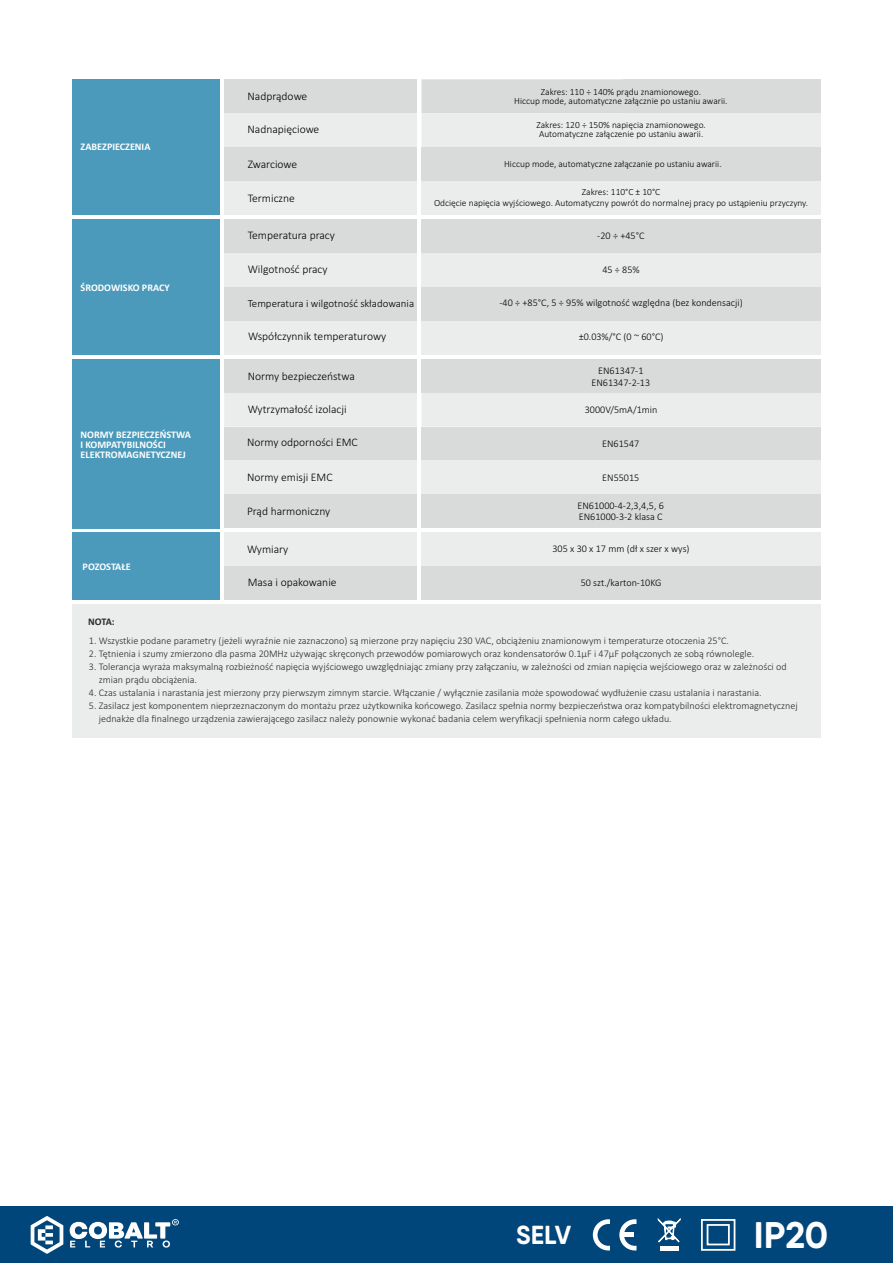
<style>
.page{position:relative;width:893px;height:1263px;background:#fff}
.page>*{position:absolute;margin:0;border:0;box-sizing:border-box;transform-origin:0 0}
.t1{font:700 37.05px "Qanelas Soft";color:#fefefe}
.t2{font:700 26.1px "Qanelas Soft";color:#fefefe}
.t3{font:300 11.55px "Calibri";color:#000}
.t4{font:300 10.95px "Calibri";color:#000}
.t5{font:300 10.2px/12.9px "Calibri";color:#2b2a29}
.t6{font:300 10.2px/12.5px "Calibri";color:#000;text-align:center}
.t7{font:700 10.2px/10.2px "Calibri";color:#fefefe}
.t8{font:700 10.2px "Calibri";color:#2b2a29}
.t9{font:300 9.45px/9.4px "Calibri";color:#000;text-align:center}
</style>
<div class="page">
<div style="left:224px;top:79px;width:193px;height:34px;background:#d9dada"></div>
<div style="left:224px;top:113px;width:193px;height:34px;background:#ebecec"></div>
<div style="left:73px;top:79px;width:147px;height:136px;background:#4b9abb"></div>
<div style="left:224px;top:147px;width:193px;height:34px;background:#d9dada"></div>
<div style="left:224px;top:181px;width:193px;height:34px;background:#ebecec"></div>
<div style="left:0;top:1207px;width:893px;height:56px;background:#00467a"></div>
<div style="left:660px;top:1246px;width:18px;height:5px;background:#fefefe"></div>
<svg style="left:658px;top:1218px;width:22px;height:29px"></svg>
<svg style="left:593px;top:1219px;width:17px;height:31px"></svg>
<svg style="left:619px;top:1219px;width:17px;height:31px"></svg>
<div style="left:621px;top:1232px;width:12px;height:5px;background:#fefefe"></div>
<div style="left:701px;top:1219px;width:34px;height:32px;border:2px solid #fefefe"></div>
<div style="left:707px;top:1224px;width:23px;height:21px;border:2px solid #fefefe"></div>
<svg style="left:31px;top:1216px;width:148px;height:38px"></svg>
<div style="left:422px;top:219px;width:399px;height:34px;background:#d9dada"></div>
<div style="left:224px;top:219px;width:193px;height:34px;background:#d9dada"></div>
<div style="left:422px;top:253px;width:399px;height:34px;background:#ebecec"></div>
<div style="left:224px;top:253px;width:193px;height:34px;background:#ebecec"></div>
<div style="left:422px;top:287px;width:399px;height:34px;background:#d9dada"></div>
<div style="left:224px;top:287px;width:193px;height:34px;background:#d9dada"></div>
<div style="left:422px;top:321px;width:399px;height:33px;background:#ebecec"></div>
<div style="left:224px;top:321px;width:193px;height:33px;background:#ebecec"></div>
<div style="left:73px;top:219px;width:147px;height:135px;background:#4b9abb"></div>
<div style="left:422px;top:359px;width:399px;height:34px;background:#d9dada"></div>
<div style="left:224px;top:359px;width:193px;height:34px;background:#d9dada"></div>
<div style="left:224px;top:393px;width:597px;height:34px;background:#ebecec"></div>
<div style="left:73px;top:359px;width:147px;height:169px;background:#4b9abb"></div>
<div style="left:422px;top:427px;width:399px;height:33px;background:#d9dada"></div>
<div style="left:224px;top:427px;width:193px;height:33px;background:#d9dada"></div>
<div style="left:422px;top:460px;width:399px;height:34px;background:#ebecec"></div>
<div style="left:224px;top:460px;width:193px;height:34px;background:#ebecec"></div>
<div style="left:422px;top:494px;width:399px;height:34px;background:#d9dada"></div>
<div style="left:224px;top:494px;width:193px;height:34px;background:#d9dada"></div>
<div style="left:73px;top:533px;width:147px;height:67px;background:#4b9abb"></div>
<div style="left:422px;top:533px;width:399px;height:33px;background:#ebecec"></div>
<div style="left:224px;top:533px;width:193px;height:33px;background:#ebecec"></div>
<div style="left:422px;top:566px;width:399px;height:34px;background:#d9dada"></div>
<div style="left:224px;top:566px;width:193px;height:34px;background:#d9dada"></div>
<div style="left:73px;top:605px;width:748px;height:133px;background:#ebecec"></div>
<div style="left:623px;top:79px;width:198px;height:34px;background:#d9dada"></div>
<div style="left:623px;top:113px;width:198px;height:34px;background:#ebecec"></div>
<svg style="left:422px;top:79px;width:201px;height:68px;background:#e2e3e3"></svg>
<div style="left:422px;top:147px;width:399px;height:34px;background:#d9dada"></div>
<div style="left:422px;top:181px;width:399px;height:34px;background:#ebecec"></div>
<p class="t7" style="left:81px;top:142px;width:71px">ZABEZPIECZENIA</p>
<p class="t7" style="left:81px;top:283px;width:91px">ŚRODOWISKO PRACY</p>
<p class="t7" style="left:80px;top:430px;width:112px">NORMY BEZPIECZEŃSTWA<br>I KOMPATYBILNOŚCI<br>ELEKTROMAGNETYCZNEJ</p>
<p class="t7" style="left:83px;top:562px;width:50px">POZOSTAŁE</p>
<p class="t8" style="left:88px;top:617px;width:28px">NOTA:</p>
<p class="t3" style="left:247px;top:91px;width:61px">Nadprądowe</p>
<p class="t3" style="left:247px;top:124px;width:73px">Nadnapięciowe</p>
<p class="t3" style="left:248px;top:159px;width:51px">Zwarciowe</p>
<p class="t3" style="left:248px;top:193px;width:49px">Termiczne</p>
<p class="t3" style="left:248px;top:230px;width:89px">Temperatura pracy</p>
<p class="t3" style="left:248px;top:264px;width:81px">Wilgotność pracy</p>
<p class="t4" style="left:248px;top:299px;width:168px">Temperatura i wilgotność składowania</p>
<p class="t3" style="left:248px;top:332px;width:140px">Współczynnik temperaturowy</p>
<p class="t9" style="left:514px;top:88px;width:215px">Zakres: 110 ÷ 140% prądu znamionowego.<br>Hiccup mode, automatyczne załącznie po ustaniu awarii.</p>
<p class="t9" style="left:536px;top:121px;width:171px;text-align:left">Zakres: 120 ÷ 150% napięcia znamionowego.<br>Automatyczne załączenie po ustaniu awarii.</p>
<p class="t9" style="left:504px;top:160px;width:219px">Hiccup mode, automatyczne załączanie po ustaniu awarii.</p>
<p class="t9" style="left:434px;top:186px;width:376px;line-height:11.6px">Zakres: 110°C ± 10°C<br>Odcięcie napięcia wyjściowego. Automatyczny powrót do normalnej pracy po ustąpieniu przyczyny.</p>
<p class="t6" style="left:597px;top:231px;width:49px">-20 ÷ +45°C</p>
<p class="t6" style="left:602px;top:264px;width:39px">45 ÷ 85%</p>
<p class="t6" style="left:499px;top:298px;width:245px">-40 ÷ +85°C, 5 ÷ 95% wilgotność względna (bez kondensacji)</p>
<p class="t6" style="left:579px;top:331px;width:86px">±0.03%/°C (0 ~ 60°C)</p>
<p class="t6" style="left:591px;top:365px;width:60px">EN61347-1<br>EN61347-2-13</p>
<p class="t6" style="left:585px;top:404px;width:74px">3000V/5mA/1min</p>
<p class="t3" style="left:248px;top:371px;width:109px">Normy bezpieczeństwa</p>
<p class="t3" style="left:248px;top:404px;width:100px">Wytrzymałość izolacji</p>
<p class="t3" style="left:247px;top:438px;width:112px">Normy odporności EMC</p>
<p class="t6" style="left:602px;top:438px;width:39px">EN61547</p>
<p class="t3" style="left:247px;top:472px;width:87px">Normy emisji EMC</p>
<p class="t6" style="left:602px;top:472px;width:39px">EN55015</p>
<p class="t3" style="left:247px;top:506px;width:85px">Prąd harmoniczny</p>
<p class="t6" style="left:577px;top:502px;width:88px;line-height:10.2px;text-align:left">EN61000-4-2,3,4,5, 6<br>EN61000-3-2 klasa C</p>
<p class="t3" style="left:247px;top:544px;width:43px">Wymiary</p>
<p class="t6" style="left:552px;top:543px;width:139px">305 x 30 x 17 mm (dł x szer x wys)</p>
<p class="t3" style="left:248px;top:577px;width:90px">Masa i opakowanie</p>
<p class="t6" style="left:581px;top:577px;width:82px">50 szt./karton-10KG</p>
<p class="t5" style="left:89px;top:635px;width:642px">1. Wszystkie podane parametry (jeżeli wyraźnie nie zaznaczono) są mierzone przy napięciu 230 VAC, obciążeniu znamionowym i temperaturze otoczenia 25°C.</p>
<p class="t5" style="left:89px;top:648px;width:667px">2. Tętnienia i szumy zmierzono dla pasma 20MHz używając skręconych przewodów pomiarowych oraz kondensatorów 0.1μF i 47μF połączonych ze sobą równolegle.</p>
<p class="t5" style="left:99px;top:661px;width:689px;text-indent:-10px">3. Tolerancja wyraża maksymalną rozbieżność napięcia wyjściowego uwzględniając zmiany przy załączaniu, w zależności od zmian napięcia wejściowego oraz w zależności od zmian prądu obciążenia.</p>
<p class="t5" style="left:89px;top:687px;width:674px">4. Czas ustalania i narastania jest mierzony przy pierwszym zimnym starcie. Włączanie / wyłącznie zasilania może spowodować wydłużenie czasu ustalania i narastania.</p>
<p class="t5" style="left:99px;top:700px;width:701px;text-indent:-10px">5. Zasilacz jest komponentem nieprzeznaczonym do montażu przez użytkownika końcowego. Zasilacz spełnia normy bezpieczeństwa oraz kompatybilności elektromagnetycznej jednakże dla finalnego urządzenia zawierającego zasilacz należy ponownie wykonać badania celem weryfikacji spełnienia norm całego układu.</p>
<h2 class="t2" style="left:516px;top:1223px;width:56px">SELV</h2>
<h1 class="t1" style="left:754px;top:1218px;width:76px">IP20</h1>
</div>
